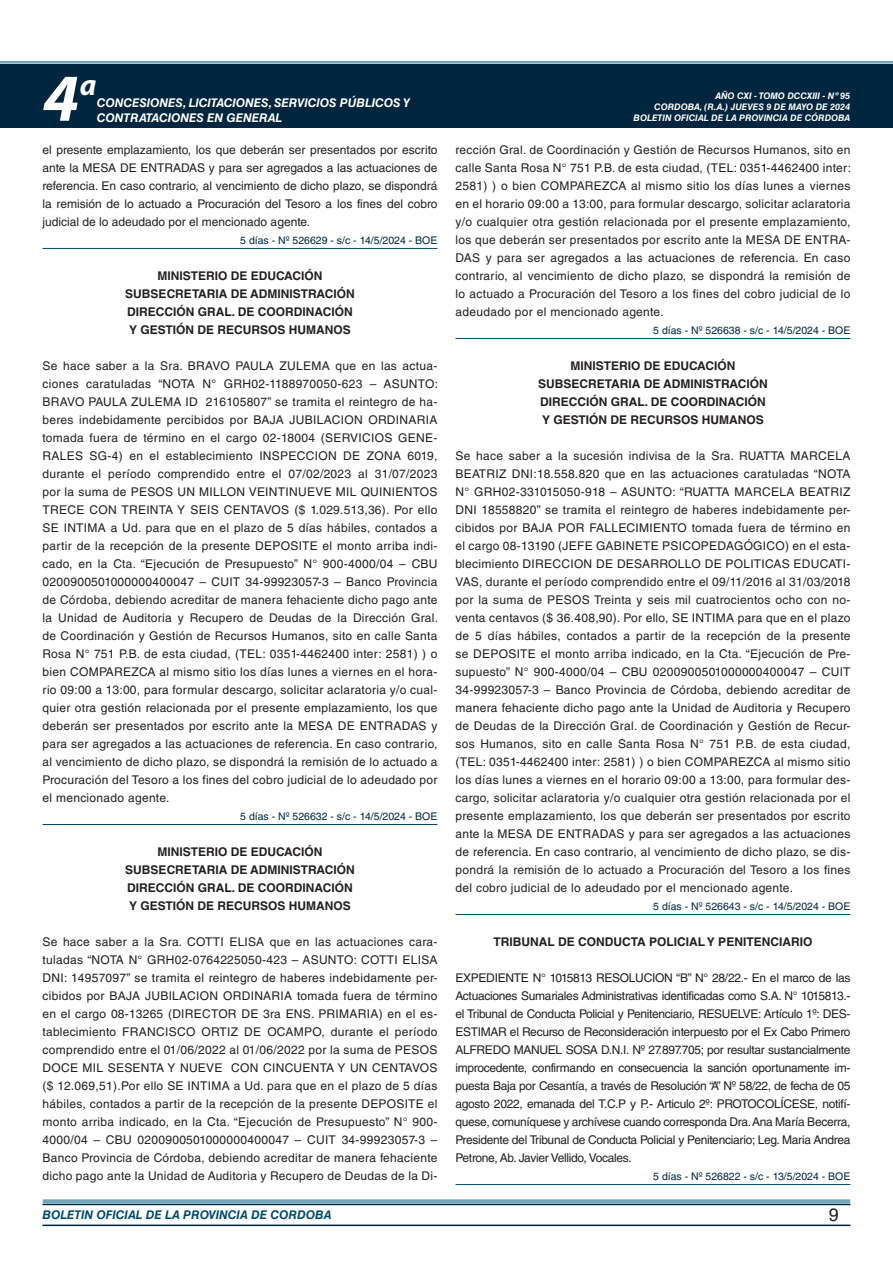
<style>
.page{position:relative;width:893px;height:1263px;background:#fff}
.page>*{position:absolute;margin:0;border:0;box-sizing:border-box;transform-origin:0 0}
.t1{font:italic 700 67.5px "Myriad Pro";color:#fff}
.t2{font:italic 700 30px "Myriad Pro";color:#fff}
.t3{font:18px "Helvetica LT Std";color:#231f20}
.TEXTO_BASE{font:12px/18px "Helvetica LT Std";letter-spacing:.025em;color:#231f20;text-align:justify}
.RESUELVE{font:700 12px "Helvetica LT Std";color:#231f20}
.t4{font:italic 700 12px/14.4px "Helvetica LT Std";color:#fff}
.t5{font:italic 700 12px "Helvetica LT Std";color:#004b6c}
.FECHA_DE_VENCIMIENTO{font:10.5px "Helvetica LT Std";color:#00263f}
.t6{font:italic 700 9px/10.8px "Helvetica LT Std";color:#fff;text-align:right}
</style>
<div class="page">
<div style="left:0;top:61px;width:893px;height:6px;background:#fff;opacity:.75"></div>
<hr style="left:43px;top:1224px;width:807px;height:2px;background:#00263f">
<div style="left:42px;top:1198px;width:809px;height:8px;background:#fff;opacity:.75"></div>
<div style="left:0;top:64px;width:893px;height:64px;background:#00263f"></div>
<hr style="left:43px;top:248px;width:394px;height:1px;background:#004b6c">
<hr style="left:43px;top:824px;width:394px;height:1px;background:#004b6c">
<hr style="left:455px;top:338px;width:395px;height:1px;background:#004b6c">
<hr style="left:455px;top:914px;width:395px;height:1px;background:#004b6c">
<hr style="left:455px;top:1184px;width:395px;height:1px;background:#004b6c">
<h1 class="t1" style="left:43px;top:54px;width:38px">4</h1>
<h2 class="t2" style="left:80px;top:66px;width:18px">a</h2>
<p class="t4" style="left:97px;top:96px;width:315px">CONCESIONES, LICITACIONES, SERVICIOS PÚBLICOS Y<br>CONTRATACIONES EN GENERAL</p>
<p class="TEXTO_BASE" style="left:43px;top:141px;width:396px">el presente emplazamiento, los que deberán ser presentados por escrito ante la MESA DE ENTRADAS y para ser agregados a las actuaciones de referencia. En caso contrario, al vencimiento de dicho plazo, se dispondrá la remisión de lo actuado a Procuración del Tesoro a los fines del cobro judicial de lo adeudado por el mencionado agente.</p>
<p class="FECHA_DE_VENCIMIENTO" style="left:240px;top:234px;width:199px">5 días - Nº 526629 - s/c - 14/5/2024 - BOE</p>
<p class="RESUELVE" style="left:158px;top:268px;width:166px">MINISTERIO DE EDUCACIÓN</p>
<p class="RESUELVE" style="left:125px;top:286px;width:231px">SUBSECRETARIA DE ADMINISTRACIÓN</p>
<p class="RESUELVE" style="left:127px;top:304px;width:227px">DIRECCIÓN GRAL. DE COORDINACIÓN</p>
<p class="RESUELVE" style="left:129px;top:322px;width:223px">Y GESTIÓN DE RECURSOS HUMANOS</p>
<p class="TEXTO_BASE" style="left:43px;top:357px;width:397px">Se hace saber a la Sra. BRAVO PAULA ZULEMA que en las actua&shy;ciones caratuladas “NOTA N° GRH02-1188970050-623 – ASUNTO:<br>BRAVO PAULA ZULEMA ID 216105807” se tramita el reintegro de ha&shy;beres indebidamente percibidos por BAJA JUBILACION ORDINARIA tomada fuera de término en el cargo 02-18004 (SERVICIOS GENE-RALES SG-4) en el establecimiento INSPECCION DE ZONA 6019, durante el período comprendido entre el 07/02/2023 al 31/07/2023 por la suma de PESOS UN MILLON VEINTINUEVE MIL QUINIENTOS TRECE CON TREINTA Y SEIS CENTAVOS ($ 1.029.513,36). Por ello SE INTIMA a Ud. para que en el plazo de 5 días hábiles, contados a partir de la recepción de la presente DEPOSITE el monto arriba indi&shy;cado, en la Cta. “Ejecución de Presupuesto” N° 900-4000/04 – CBU 0200900501000000400047 – CUIT 34-99923057-3 – Banco Provincia de Córdoba, debiendo acreditar de manera fehaciente dicho pago ante la Unidad de Auditoria y Recupero de Deudas de la Dirección Gral. de Coordinación y Gestión de Recursos Humanos, sito en calle Santa Rosa N° 751 P.B. de esta ciudad, (TEL: 0351-4462400 inter: 2581) ) o bien COMPAREZCA al mismo sitio los días lunes a viernes en el hora&shy;rio 09:00 a 13:00, para formular descargo, solicitar aclaratoria y/o cual&shy;quier otra gestión relacionada por el presente emplazamiento, los que deberán ser presentados por escrito ante la MESA DE ENTRADAS y para ser agregados a las actuaciones de referencia. En caso contrario, al vencimiento de dicho plazo, se dispondrá la remisión de lo actuado a Procuración del Tesoro a los fines del cobro judicial de lo adeudado por el mencionado agente.</p>
<p class="FECHA_DE_VENCIMIENTO" style="left:240px;top:810px;width:199px">5 días - Nº 526632 - s/c - 14/5/2024 - BOE</p>
<p class="RESUELVE" style="left:158px;top:844px;width:166px">MINISTERIO DE EDUCACIÓN</p>
<p class="RESUELVE" style="left:125px;top:862px;width:231px">SUBSECRETARIA DE ADMINISTRACIÓN</p>
<p class="RESUELVE" style="left:127px;top:880px;width:227px">DIRECCIÓN GRAL. DE COORDINACIÓN</p>
<p class="RESUELVE" style="left:129px;top:898px;width:223px">Y GESTIÓN DE RECURSOS HUMANOS</p>
<p class="TEXTO_BASE" style="left:43px;top:933px;width:397px">Se hace saber a la Sra. COTTI ELISA que en las actuaciones cara&shy;tuladas “NOTA N° GRH02-0764225050-423 – ASUNTO: COTTI ELISA DNI: 14957097” se tramita el reintegro de haberes indebidamente per&shy;cibidos por BAJA JUBILACION ORDINARIA tomada fuera de término en el cargo 08-13265 (DIRECTOR DE 3ra ENS. PRIMARIA) en el es&shy;tablecimiento FRANCISCO ORTIZ DE OCAMPO, durante el período comprendido entre el 01/06/2022 al 01/06/2022 por la suma de PESOS DOCE MIL SESENTA Y NUEVE CON CINCUENTA Y UN CENTAVOS ($ 12.069,51).Por ello SE INTIMA a Ud. para que en el plazo de 5 días hábiles, contados a partir de la recepción de la presente DEPOSITE el monto arriba indicado, en la Cta. “Ejecución de Presupuesto” N° 900- 4000/04 – CBU 0200900501000000400047 – CUIT 34-99923057-3 – Banco Provincia de Córdoba, debiendo acreditar de manera fehaciente dicho pago ante la Unidad de Auditoria y Recupero de Deudas de la Di-</p>
<p class="t6" style="left:654px;top:91px;width:198px">AÑO CXI - TOMO DCCXIII - Nº 95<br>CORDOBA, (R.A.) JUEVES 9 DE MAYO DE 2024</p>
<p class="t6" style="left:634px;top:112px;width:218px">BOLETIN OFICIAL DE LA PROVINCIA DE CÓRDOBA</p>
<p class="TEXTO_BASE" style="left:455px;top:141px;width:397px">rección Gral. de Coordinación y Gestión de Recursos Humanos, sito en calle Santa Rosa N° 751 P.B. de esta ciudad, (TEL: 0351-4462400 inter:<br>2581) ) o bien COMPAREZCA al mismo sitio los días lunes a viernes en el horario 09:00 a 13:00, para formular descargo, solicitar aclaratoria y/o cualquier otra gestión relacionada por el presente emplazamiento, los que deberán ser presentados por escrito ante la MESA DE ENTRA-DAS y para ser agregados a las actuaciones de referencia. En caso contrario, al vencimiento de dicho plazo, se dispondrá la remisión de lo actuado a Procuración del Tesoro a los fines del cobro judicial de lo adeudado por el mencionado agente.</p>
<p class="FECHA_DE_VENCIMIENTO" style="left:653px;top:324px;width:199px">5 días - Nº 526638 - s/c - 14/5/2024 - BOE</p>
<p class="RESUELVE" style="left:571px;top:358px;width:166px">MINISTERIO DE EDUCACIÓN</p>
<p class="RESUELVE" style="left:538px;top:376px;width:231px">SUBSECRETARIA DE ADMINISTRACIÓN</p>
<p class="RESUELVE" style="left:540px;top:394px;width:227px">DIRECCIÓN GRAL. DE COORDINACIÓN</p>
<p class="RESUELVE" style="left:542px;top:412px;width:223px">Y GESTIÓN DE RECURSOS HUMANOS</p>
<p class="TEXTO_BASE" style="left:455px;top:447px;width:396px">Se hace saber a la sucesión indivisa de la Sra. RUATTA MARCELA BEATRIZ DNI:18.558.820 que en las actuaciones caratuladas “NOTA N° GRH02-331015050-918 – ASUNTO: “RUATTA MARCELA BEATRIZ DNI 18558820” se tramita el reintegro de haberes indebidamente per&shy;cibidos por BAJA POR FALLECIMIENTO tomada fuera de término en el cargo 08-13190 (JEFE GABINETE PSICOPEDAGÓGICO) en el esta&shy;blecimiento DIRECCION DE DESARROLLO DE POLITICAS EDUCATI-VAS, durante el período comprendido entre el 09/11/2016 al 31/03/2018 por la suma de PESOS Treinta y seis mil cuatrocientos ocho con no&shy;venta centavos ($ 36.408,90). Por ello, SE INTIMA para que en el plazo de 5 días hábiles, contados a partir de la recepción de la presente se DEPOSITE el monto arriba indicado, en la Cta. “Ejecución de Pre&shy;supuesto” N° 900-4000/04 – CBU 0200900501000000400047 – CUIT 34-99923057-3 – Banco Provincia de Córdoba, debiendo acreditar de manera fehaciente dicho pago ante la Unidad de Auditoria y Recupero de Deudas de la Dirección Gral. de Coordinación y Gestión de Recur&shy;sos Humanos, sito en calle Santa Rosa N° 751 P.B. de esta ciudad, (TEL: 0351-4462400 inter: 2581) ) o bien COMPAREZCA al mismo sitio los días lunes a viernes en el horario 09:00 a 13:00, para formular des&shy;cargo, solicitar aclaratoria y/o cualquier otra gestión relacionada por el presente emplazamiento, los que deberán ser presentados por escrito ante la MESA DE ENTRADAS y para ser agregados a las actuaciones de referencia. En caso contrario, al vencimiento de dicho plazo, se dis&shy;pondrá la remisión de lo actuado a Procuración del Tesoro a los fines del cobro judicial de lo adeudado por el mencionado agente.</p>
<p class="FECHA_DE_VENCIMIENTO" style="left:653px;top:900px;width:199px">5 días - Nº 526643 - s/c - 14/5/2024 - BOE</p>
<p class="RESUELVE" style="left:494px;top:934px;width:320px">TRIBUNAL DE CONDUCTA POLICIAL Y PENITENCIARIO</p>
<p class="TEXTO_BASE" style="left:455px;top:969px;width:396px">EXPEDIENTE N° 1015813 RESOLUCION “B” N° 28/22.- En el marco de las Actuaciones Sumariales Administrativas identificadas como S.A. N° 1015813.- el Tribunal de Conducta Policial y Penitenciario, RESUELVE: Artículo 1º: DES-ESTIMAR el Recurso de Reconsideración interpuesto por el Ex Cabo Primero ALFREDO MANUEL SOSA D.N.I. Nº 27.897.705; por resultar sustancialmente improcedente, confirmando en consecuencia la sanción oportunamente im&shy;puesta Baja por Cesantía, a través de Resolución “A” Nº 58/22, de fecha de 05 agosto 2022, emanada del T.C.P y P.- Articulo 2º: PROTOCOLÍCESE, notifí&shy;quese, comuníquese y archívese cuando corresponda Dra. Ana María Becerra, Presidente del Tribunal de Conducta Policial y Penitenciario; Leg. Maria Andrea Petrone, Ab. Javier Vellido, Vocales.</p>
<p class="FECHA_DE_VENCIMIENTO" style="left:653px;top:1170px;width:199px">5 días - Nº 526822 - s/c - 13/5/2024 - BOE</p>
<p class="t5" style="left:43px;top:1208px;width:290px">BOLETIN OFICIAL DE LA PROVINCIA DE CORDOBA</p>
<h3 class="t3" style="left:829px;top:1204px;width:12px">9</h3>
</div>
